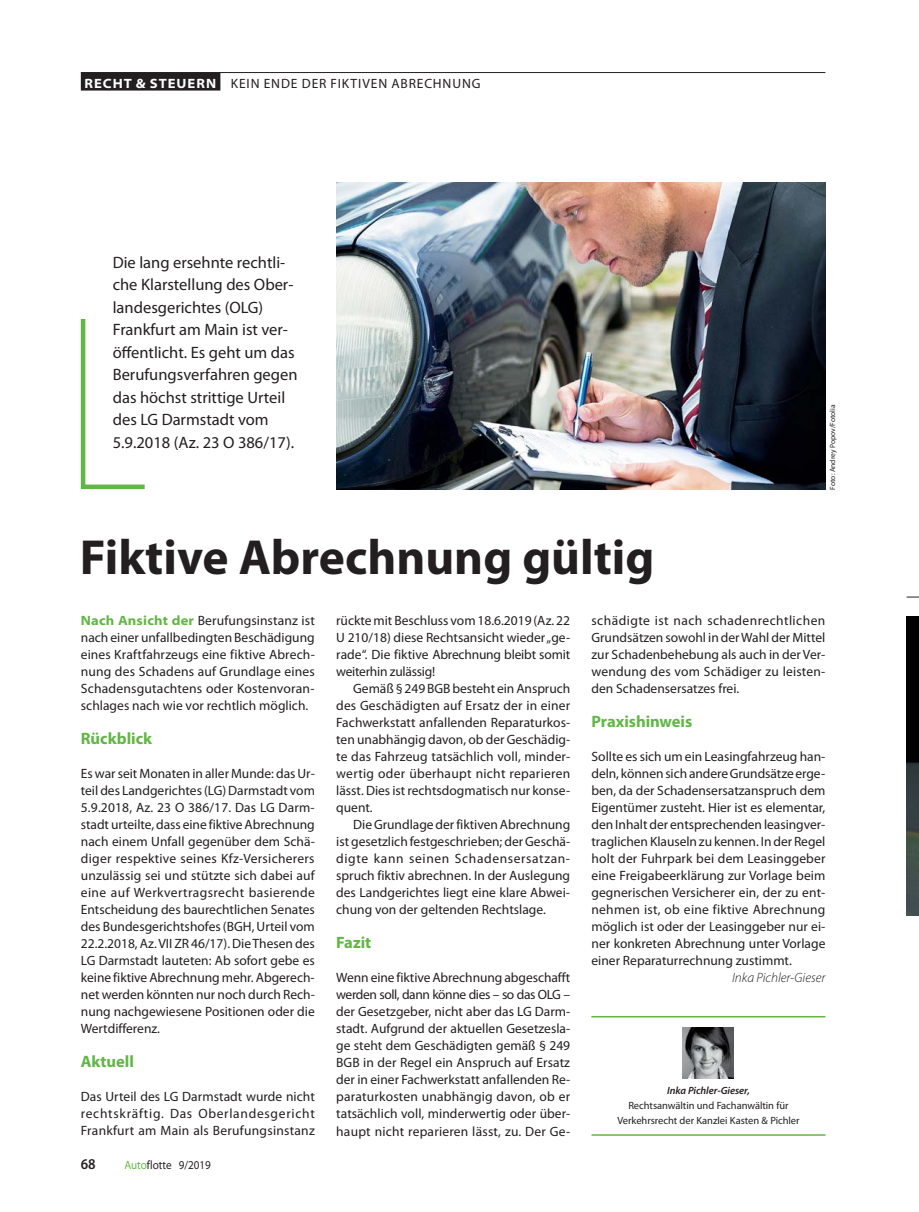
<style>
.page{position:relative;width:919px;height:1212px;background:#fff}
.page>*{position:absolute;margin:0;border:0;box-sizing:border-box;transform-origin:0 0}
.t1{font:700 49.5px "Myriad Pro";color:#231f20}
.t2{font:16.5px/22.5px "Myriad Pro";color:#231f20}
.t3{font:700 16.5px "Myriad Pro";color:#61b645}
.t4{font:600 semi-condensed 15px "Myriad Pro";color:#231f20}
.t5{font:13.5px/17px "Myriad Pro";color:#231f20;text-align:justify}
.t6{font:13.5px "Myriad Pro";letter-spacing:.07em;color:#231f20}
.t7{font:italic 300 13.5px "Myriad Pro";color:#231f20}
.t8{font:semi-expanded 12px "Myriad Pro";color:#231f20;scale:.85 1}
.t9{font:10.5px/15px "Myriad Pro";letter-spacing:-.005em;color:#231f20;text-align:center}
.t10{font:italic 600 10.5px "Myriad Pro";letter-spacing:-.005em;color:#231f20}
.t11{font:7.5px "Myriad Pro";color:#231f20}
.s1{font-weight:700;font-stretch:semi-expanded;color:#fff}
.s2{font-weight:700;font-stretch:semi-expanded;color:#61b645}
.s3{color:#61b645}
</style>
<div class="page">
<div style="left:81px;top:73px;width:139px;height:18px;background:#231f20"></div>
<hr style="left:81px;top:72px;width:744px;height:1px;background:#231f20">
<img style="left:336px;top:183px;width:489px;height:306px">
<img style="left:682px;top:1027px;width:51px;height:51px">
<hr style="left:591px;top:1016px;width:234px;height:1px;background:#61b645">
<hr style="left:591px;top:1134px;width:234px;height:2px;background:#61b645">
<svg style="left:80px;top:319px;width:65px;height:171px"></svg>
<svg style="left:906px;top:597px;width:12px;height:1px"></svg>
<img style="left:906px;top:617px;width:12px;height:298px">
<p class="t6" style="left:84px;top:78px;width:397px"><span class="s1">RECHT &amp; STEUERN</span> KEIN ENDE DER FIKTIVEN ABRECHNUNG</p>
<p class="t2" style="left:113px;top:253px;width:186px">Die lang ersehnte rechtli&shy;che Klarstellung des Ober&shy;landesgerichtes (OLG)<br>Frankfurt am Main ist ver&shy;öffentlicht. Es geht um das<br>Berufungsverfahren gegen das höchst strittige Urteil des LG Darmstadt vom<br>5.9.2018 (Az. 23 O 386/17).</p>
<p class="t11" style="left:829px;top:489px;width:87px;rotate:-90deg">Foto: Andrey Popov/Fotolia</p>
<h1 class="t1" style="left:80px;top:528px;width:576px">Fiktive Abrechnung gültig</h1>
<p class="t5" style="left:591px;top:613px;width:235px">schädigte ist nach schadenrechtlichen Grundsätzen sowohl in der Wahl der Mittel zur Schadenbehebung als auch in der Ver&shy;wendung des vom Schädiger zu leisten&shy;den Schadensersatzes frei.</p>
<p class="t3" style="left:591px;top:712px;width:102px">Praxishinweis</p>
<p class="t5" style="left:591px;top:750px;width:235px">Sollte es sich um ein Leasingfahrzeug han&shy;deln, können sich andere Grundsätze erge&shy;ben, da der Schadensersatzanspruch dem Eigentümer zusteht. Hier ist es elementar, den Inhalt der entsprechenden leasingver&shy;traglichen Klauseln zu kennen. In der Regel holt der Fuhrpark bei dem Leasinggeber eine Freigabeerklärung zur Vorlage beim gegnerischen Versicherer ein, der zu ent&shy;nehmen ist, ob eine fiktive Abrechnung möglich ist oder der Leasinggeber nur ei&shy;ner konkreten Abrechnung unter Vorlage einer Reparaturrechnung zustimmt.</p>
<p class="t7" style="left:732px;top:970px;width:95px">Inka Pichler-Gieser</p>
<p class="t5" style="left:81px;top:613px;width:235px"><span class="s2">Nach Ansicht der</span> Berufungsinstanz ist nach einer unfallbedingten Beschädigung eines Kraftfahrzeugs eine fiktive Abrech&shy;nung des Schadens auf Grundlage eines Schadensgutachtens oder Kostenvoran&shy;schlages nach wie vor rechtlich möglich.</p>
<p class="t3" style="left:81px;top:729px;width:73px">Rückblick</p>
<p class="t5" style="left:81px;top:767px;width:235px">Es war seit Monaten in aller Munde: das Ur&shy;teil des Landgerichtes (LG) Darmstadt vom 5.9.2018, Az. 23 O 386/17. Das LG Darm&shy;stadt urteilte, dass eine fiktive Abrechnung nach einem Unfall gegenüber dem Schä&shy;diger respektive seines Kfz-Versicherers unzulässig sei und stützte sich dabei auf eine auf Werkvertragsrecht basierende Entscheidung des baurechtlichen Senates des Bundesgerichtshofes (BGH, Urteil vom 22.2.2018, Az. VII ZR 46/17). Die Thesen des LG Darmstadt lauteten: Ab sofort gebe es keine fiktive Abrechnung mehr. Abgerech&shy;net werden könnten nur noch durch Rech&shy;nung nachgewiesene Positionen oder die Wertdifferenz.</p>
<p class="t3" style="left:81px;top:1052px;width:55px">Aktuell</p>
<p class="t5" style="left:81px;top:1090px;width:236px">Das Urteil des LG Darmstadt wurde nicht rechtskräftig. Das Oberlandesgericht Frankfurt am Main als Berufungsinstanz</p>
<p class="t5" style="left:336px;top:613px;width:235px">rückte mit Beschluss vom 18.6.2019 (Az. 22<br>U 210/18) diese Rechtsansicht wieder „ge&shy;rade“. Die fiktive Abrechnung bleibt somit weiterhin zulässig!</p>
<p class="t5" style="left:336px;top:681px;width:235px;text-indent:17px">Gemäß § 249 BGB besteht ein Anspruch des Geschädigten auf Ersatz der in einer Fachwerkstatt anfallenden Reparaturkos&shy;ten unabhängig davon, ob der Geschädig&shy;te das Fahrzeug tatsächlich voll, minder&shy;wertig oder überhaupt nicht reparieren lässt. Dies ist rechtsdogmatisch nur konse&shy;quent.</p>
<p class="t5" style="left:336px;top:818px;width:235px;text-indent:17px">Die Grundlage der fiktiven Abrechnung ist gesetzlich festgeschrieben; der Geschä&shy;digte kann seinen Schadensersatzan&shy;spruch fiktiv abrechnen. In der Auslegung des Landgerichtes liegt eine klare Abwei&shy;chung von der geltenden Rechtslage.</p>
<p class="t3" style="left:336px;top:933px;width:37px">Fazit</p>
<p class="t5" style="left:336px;top:971px;width:235px">Wenn eine fiktive Abrechnung abgeschafft werden soll, dann könne dies – so das OLG – der Gesetzgeber, nicht aber das LG Darm&shy;stadt. Aufgrund der aktuellen Gesetzesla&shy;ge steht dem Geschädigten gemäß § 249<br>BGB in der Regel ein Anspruch auf Ersatz der in einer Fachwerkstatt anfallenden Re&shy;paraturkosten unabhängig davon, ob er tatsächlich voll, minderwertig oder über&shy;haupt nicht reparieren lässt, zu. Der Ge-</p>
<p class="t10" style="left:667px;top:1084px;width:84px">Inka Pichler-Gieser,</p>
<p class="t9" style="left:617px;top:1099px;width:184px">Rechtsanwältin und Fachanwältin für<br>Verkehrsrecht der Kanzlei Kasten &amp; Pichler</p>
<p class="t4" style="left:81px;top:1155px;width:16px">68</p>
<p class="t8" style="left:124px;top:1158px;width:103px"><span class="s3">Auto</span>flotte 9/2019</p>
</div>
